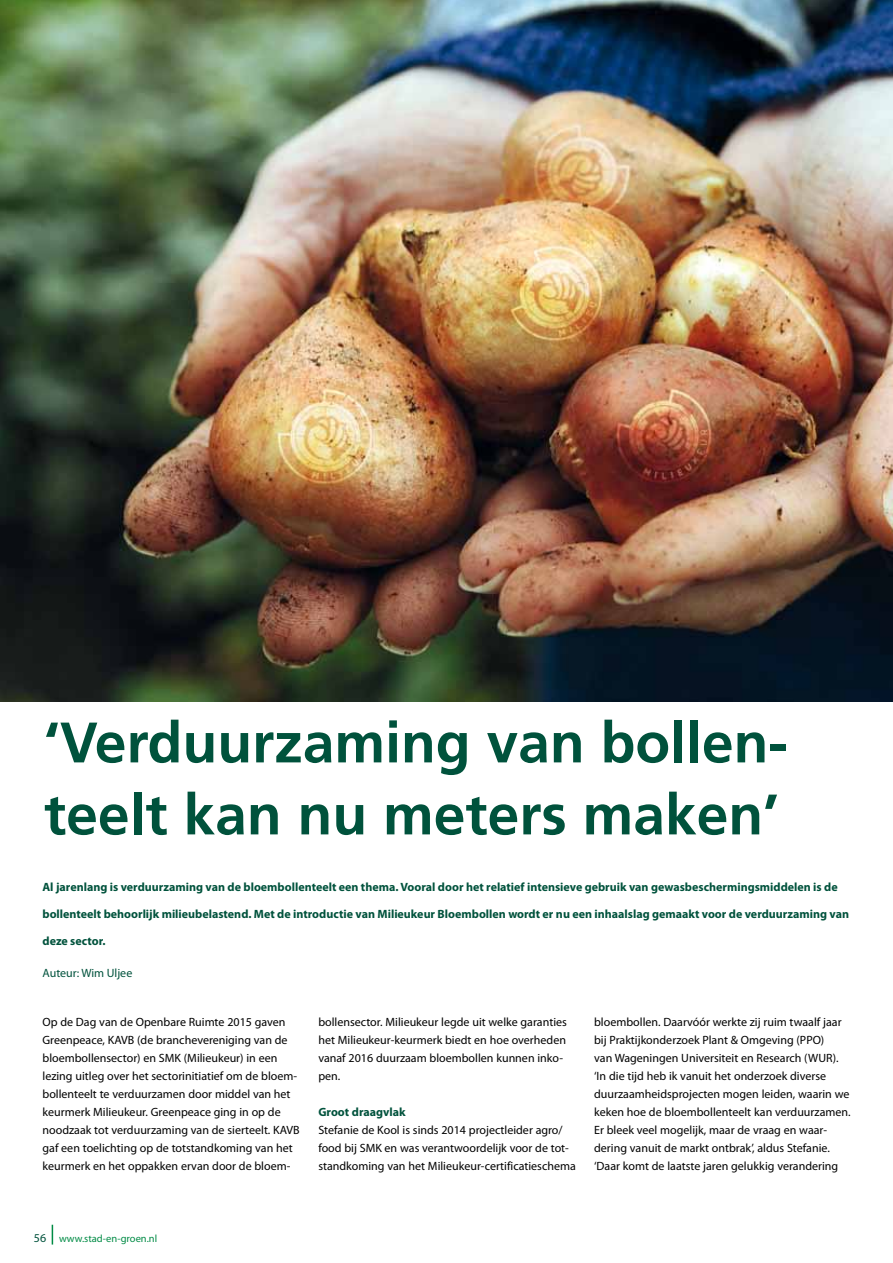
<style>
.page{position:relative;width:893px;height:1263px;background:#fff}
.page>*{position:absolute;margin:0;border:0;box-sizing:border-box;transform-origin:0 0}
.t1{font:700 57px/72px "Frutiger";color:#00523c}
.t2{font:12px/18px "Myriad Pro";color:#000}
.t3{font:700 12px "Myriad Pro";color:#00523c}
.t4{font:12px "Myriad Pro";color:#00523c}
.t5{font:10.5px "Myriad Pro";color:#008b45}
.s1{font-size:12px;color:#00523c}
</style>
<div class="page">
<svg style="left:52px;top:1225px;width:1px;height:19px"></svg>
<img style="left:0;top:0;width:893px;height:702px">
<h1 class="t1" style="left:44px;top:706px;width:745px">‘Verduurzaming van bollen&shy;teelt kan nu meters maken’</h1>
<p class="t3" style="left:43px;top:879px;width:797px">Al jarenlang is verduurzaming van de bloembollenteelt een thema. Vooral door het relatief intensieve gebruik van gewasbeschermingsmiddelen is de</p>
<p class="t3" style="left:43px;top:906px;width:808px">bollenteelt behoorlijk milieubelastend. Met de introductie van Milieukeur Bloembollen wordt er nu een inhaalslag gemaakt voor de verduurzaming van</p>
<p class="t3" style="left:43px;top:933px;width:65px">deze sector.</p>
<p class="t4" style="left:43px;top:966px;width:91px">Auteur: Wim Uljee</p>
<p class="t2" style="left:43px;top:1013px;width:259px">Op de Dag van de Openbare Ruimte 2015 gaven Greenpeace, KAVB (de branchevereniging van de bloembollensector) en SMK (Milieukeur) in een lezing uitleg over het sectorinitiatief om de bloem&shy;bollenteelt te verduurzamen door middel van het keurmerk Milieukeur. Greenpeace ging in op de noodzaak tot verduurzaming van de sierteelt. KAVB gaf een toelichting op de totstandkoming van het keurmerk en het oppakken ervan door de bloem-</p>
<p class="t2" style="left:318px;top:1013px;width:250px">bollensector. Milieukeur legde uit welke garanties het Milieukeur-keurmerk biedt en hoe overheden vanaf 2016 duurzaam bloembollen kunnen inko&shy;pen.</p>
<p class="t2" style="left:594px;top:1013px;width:258px">bloembollen. Daarvóór werkte zij ruim twaalf jaar bij Praktijkonderzoek Plant &amp; Omgeving (PPO)<br>van Wageningen Universiteit en Research (WUR). ‘In die tijd heb ik vanuit het onderzoek diverse duurzaamheidsprojecten mogen leiden, waarin we keken hoe de bloembollenteelt kan verduurzamen.<br>Er bleek veel mogelijk, maar de vraag en waar&shy;dering vanuit de markt ontbrak’, aldus Stefanie. ‘Daar komt de laatste jaren gelukkig verandering</p>
<p class="t3" style="left:318px;top:1104px;width:89px">Groot draagvlak</p>
<p class="t2" style="left:318px;top:1121px;width:259px">Stefanie de Kool is sinds 2014 projectleider agro/ food bij SMK en was verantwoordelijk voor de tot&shy;standkoming van het Milieukeur-certificatieschema</p>
<p class="t5" style="left:34px;top:1232px;width:125px"><span class="s1">56</span> www.stad-en-groen.nl</p>
</div>
